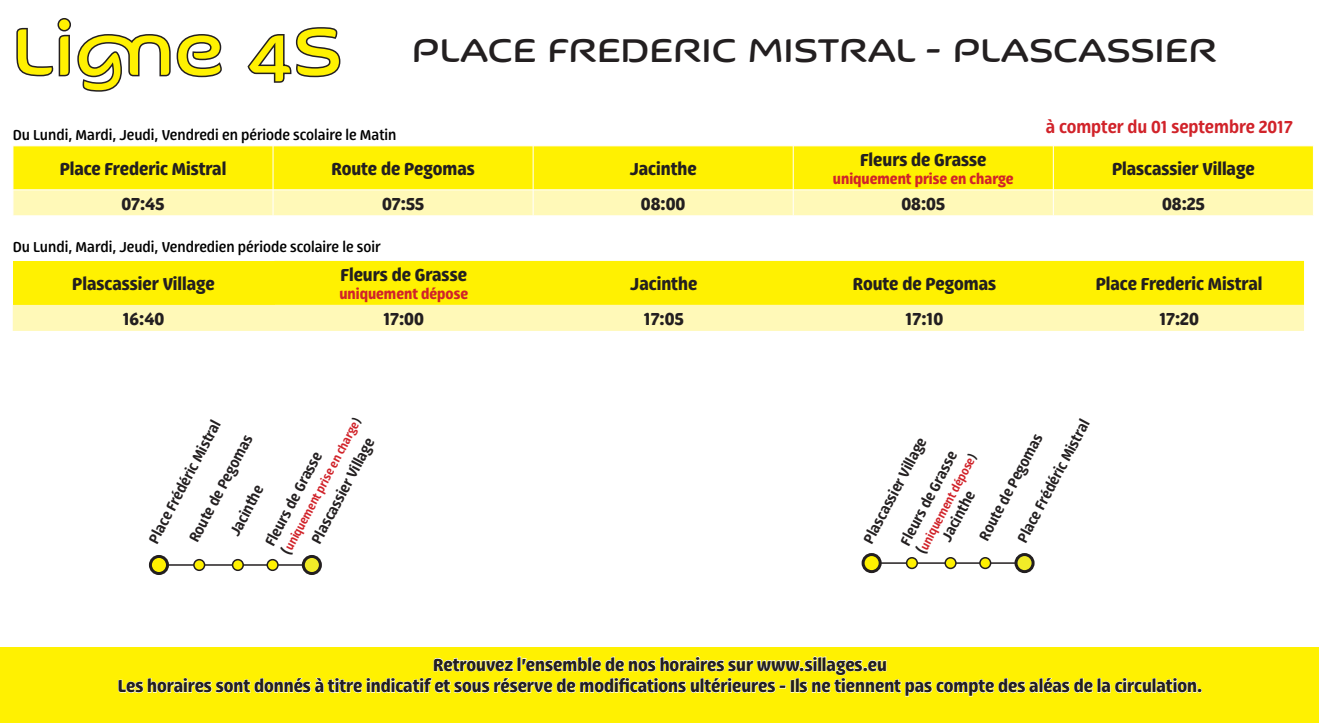
<style>
.page{position:relative;width:1319px;height:723px;background:#fff}
.page>*{position:absolute;margin:0;border:0;box-sizing:border-box;transform-origin:0 0}
.t1{font:72px "Kaili FY";color:#fff101}
.t2{font:36px "Kaili FY";color:#231f20}
.t3{font:700 18px/21.5px "Progressiva";color:#231f20;text-align:center}
.t4{font:600 18px "Progressiva";color:#d1232a}
.t5{font:600 15px/32.7px "Progressiva";color:#231f20}
.t6{font:500 15px "Progressiva";color:#000}
.t7{font:700 15px "Progressiva";color:#d1232a}
.t8{font:600 12px "Progressiva";color:#d1232a}
.s1{font-size:72px;color:#fff101}
.s2{font-size:15px;color:#231f20}
.s3{color:#231f20}
</style>
<div class="page">
<hr style="left:867px;top:562px;width:153px;height:2px;background:#231f20">
<div style="left:0;top:648px;width:1318px;height:75px;background:#fff101"></div>
<svg style="left:118px;top:656px;width:1083px;height:41px"></svg>
<div style="left:14px;top:147px;width:1298px;height:43px;background:#fff101"></div>
<hr style="left:273px;top:146px;width:1px;height:44px;background:#fff">
<hr style="left:533px;top:146px;width:1px;height:44px;background:#fff">
<hr style="left:792px;top:146px;width:1px;height:44px;background:#fff">
<hr style="left:1052px;top:146px;width:1px;height:44px;background:#fff">
<svg style="left:13px;top:190px;width:1300px;height:26px;background:#fff9bb"></svg>
<div style="left:13px;top:261px;width:261px;height:44px;background:#fff101"></div>
<div style="left:274px;top:261px;width:1029px;height:44px;background:#fff101"></div>
<div style="left:13px;top:305px;width:1290px;height:26px;background:#fff9b8"></div>
<svg style="left:16px;top:18px;width:206px;height:74px"></svg>
<svg style="left:247px;top:27px;width:94px;height:56px"></svg>
<hr style="left:159px;top:564px;width:153px;height:2px;background:#231f20">
<div style="left:150px;top:556px;width:17px;height:17px;background:#fff101;border-radius:50%"></div>
<div style="left:149px;top:555px;width:20px;height:20px;border:3px solid #231f20;border-radius:50%"></div>
<div style="left:303px;top:556px;width:17px;height:17px;background:#f1eb28;border-radius:50%"></div>
<div style="left:302px;top:555px;width:20px;height:20px;border:3px solid #231f20;border-radius:50%"></div>
<div style="left:232px;top:560px;width:11px;height:10px;background:#fff101;border-radius:50%"></div>
<div style="left:232px;top:559px;width:12px;height:12px;border:2px solid #231f20;border-radius:50%"></div>
<div style="left:194px;top:560px;width:10px;height:10px;background:#fff101;border-radius:50%"></div>
<div style="left:193px;top:559px;width:12px;height:12px;border:2px solid #231f20;border-radius:50%"></div>
<div style="left:267px;top:560px;width:11px;height:10px;background:#fff101;border-radius:50%"></div>
<div style="left:266px;top:559px;width:12px;height:12px;border:2px solid #231f20;border-radius:50%"></div>
<div style="left:863px;top:554px;width:17px;height:17px;background:#fff101;border-radius:50%"></div>
<div style="left:861px;top:553px;width:20px;height:20px;border:3px solid #231f20;border-radius:50%"></div>
<div style="left:1015px;top:554px;width:17px;height:17px;background:#f1eb28;border-radius:50%"></div>
<div style="left:1014px;top:553px;width:20px;height:20px;border:3px solid #231f20;border-radius:50%"></div>
<div style="left:945px;top:558px;width:10px;height:10px;background:#fff101;border-radius:50%"></div>
<div style="left:944px;top:557px;width:12px;height:12px;border:2px solid #231f20;border-radius:50%"></div>
<div style="left:906px;top:558px;width:11px;height:10px;background:#fff101;border-radius:50%"></div>
<div style="left:905px;top:557px;width:12px;height:12px;border:2px solid #231f20;border-radius:50%"></div>
<div style="left:979px;top:558px;width:11px;height:10px;background:#fff101;border-radius:50%"></div>
<div style="left:979px;top:557px;width:12px;height:12px;border:2px solid #231f20;border-radius:50%"></div>
<h1 class="t1" style="left:13px;top:-5px;width:330px">LIGNE 4S</h1>
<h2 class="t2" style="left:246px;top:22px;width:972px"><span class="s1">24S</span> PLACE FREDERIC MISTRAL - PLASCASSIER</h2>
<p class="t6" style="left:13px;top:126px;width:385px">Du Lundi, Mardi, Jeudi, Vendredi en période scolaire le Matin</p>
<p class="t3" style="left:60px;top:158px;width:168px">Place Frederic Mistral</p>
<p class="t3" style="left:331px;top:158px;width:145px">Route de Pegomas</p>
<p class="t3" style="left:629px;top:158px;width:68px">Jacinthe</p>
<p class="t3" style="left:859px;top:149px;width:128px">Fleurs de Grasse</p>
<p class="t7" style="left:832px;top:170px;width:182px">uniquement prise en charge</p>
<p class="t4" style="left:1045px;top:116px;width:248px">à compter du 01 septembre 2017</p>
<p class="t3" style="left:1111px;top:158px;width:144px">Plascassier Village</p>
<p class="t3" style="left:121px;top:193px;width:45px">07:45</p>
<p class="t3" style="left:382px;top:193px;width:43px">07:55</p>
<p class="t3" style="left:640px;top:193px;width:46px">08:00</p>
<p class="t3" style="left:901px;top:193px;width:45px">08:05</p>
<p class="t3" style="left:1161px;top:193px;width:44px">08:25</p>
<p class="t6" style="left:13px;top:238px;width:369px">Du Lundi, Mardi, Jeudi, Vendredien période scolaire le soir</p>
<p class="t3" style="left:72px;top:273px;width:144px">Plascassier Village</p>
<p class="t3" style="left:340px;top:264px;width:128px">Fleurs de Grasse</p>
<p class="t7" style="left:339px;top:285px;width:130px">uniquement dépose</p>
<p class="t3" style="left:630px;top:273px;width:68px">Jacinthe</p>
<p class="t3" style="left:852px;top:273px;width:145px">Route de Pegomas</p>
<p class="t3" style="left:1095px;top:273px;width:168px">Place Frederic Mistral</p>
<p class="t3" style="left:123px;top:308px;width:43px">16:40</p>
<p class="t3" style="left:383px;top:308px;width:42px">17:00</p>
<p class="t3" style="left:643px;top:308px;width:41px">17:05</p>
<p class="t3" style="left:905px;top:308px;width:39px">17:10</p>
<p class="t3" style="left:1159px;top:308px;width:41px">17:20</p>
<p class="t8" style="left:279px;top:550px;width:154px;rotate:-62deg"><span class="s2">(</span>uniquement prise en charge<span class="s3">)</span></p>
<p class="t5" style="left:138px;top:534px;width:138px;rotate:-62deg">Place Frédéric Mistral</p>
<p class="t5" style="left:178px;top:533px;width:120px;rotate:-62deg">Route de Pegomas</p>
<p class="t5" style="left:301px;top:535px;width:119px;rotate:-62deg">Plascassier Village</p>
<p class="t5" style="left:254px;top:537px;width:106px;rotate:-62deg">Fleurs de Grasse</p>
<p class="t5" style="left:219px;top:527px;width:57px;rotate:-62deg">Jacinthe</p>
<p class="t5" style="left:1006px;top:534px;width:138px;rotate:-62deg">Place Frédéric Mistral</p>
<p class="t5" style="left:939px;top:516px;width:120px;text-indent:-19px;rotate:-62deg">Jacinthe<br>Route de Pegomas</p>
<p class="t5" style="left:852px;top:534px;width:119px;rotate:-62deg">Plascassier Village</p>
<p class="t5" style="left:889px;top:536px;width:106px;rotate:-62deg">Fleurs de Grasse</p>
<p class="t8" style="left:914px;top:550px;width:113px;rotate:-62deg"><span class="s2">(</span>uniquement dépose<span class="s3">)</span></p>
<p class="t3" style="left:118px;top:654px;width:1085px">Retrouvez l’ensemble de nos horaires sur www.sillages.eu<br>Les horaires sont donnés à titre indicatif et sous réserve de modifications ultérieures - Ils ne tiennent pas compte des aléas de la circulation.</p>
</div>
